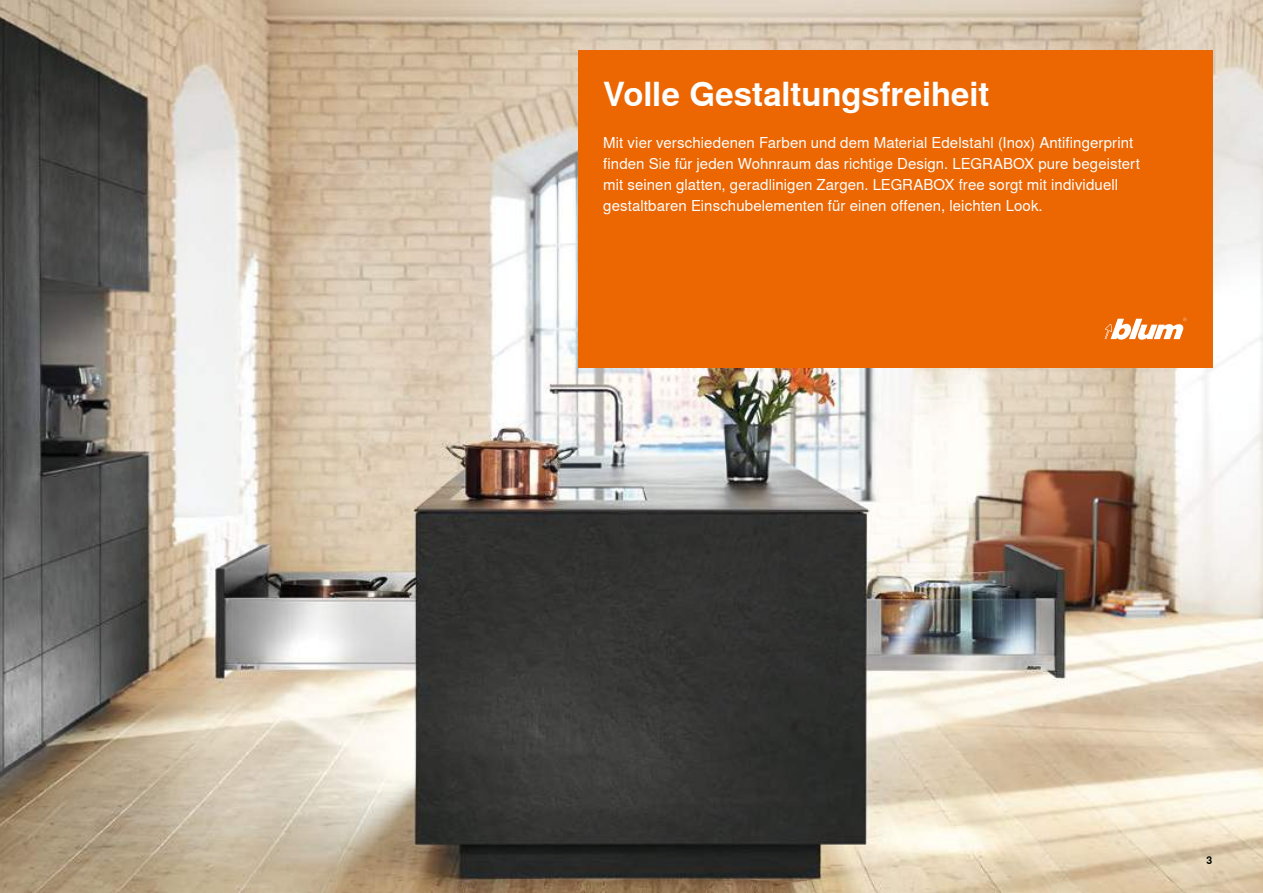
<style>
.page{position:relative;width:1263px;height:893px;background:#fff}
.page>*{position:absolute;margin:0;border:0;box-sizing:border-box;transform-origin:0 0}
.t1{font:700 33px "Nimbus Sans Global";letter-spacing:-.005em;color:#fff}
.t2{font:15px/21px "Nimbus Sans Global";letter-spacing:.005em;color:#fff}
.t3{font:700 10.5px "Nimbus Sans Global";color:#000}
</style>
<div class="page">
<img style="left:0;top:0;width:1263px;height:893px">
<div style="left:578px;top:51px;width:634px;height:317px;background:#ec6602"></div>
<svg style="left:1104px;top:318px;width:82px;height:22px"></svg>
<h1 class="t1" style="left:603px;top:75px;width:388px">Volle Gestaltungsfreiheit</h1>
<p class="t2" style="left:603px;top:132px;width:538px">Mit vier verschiedenen Farben und dem Material Edelstahl (Inox) Antifingerprint finden Sie für jeden Wohnraum das richtige Design. LEGRABOX pure begeistert mit seinen glatten, geradlinigen Zargen. LEGRABOX free sorgt mit individuell gestaltbaren Einschubelementen für einen offenen, leichten Look.</p>
<p class="t3" style="left:1206px;top:854px;width:7px">3</p>
</div>
